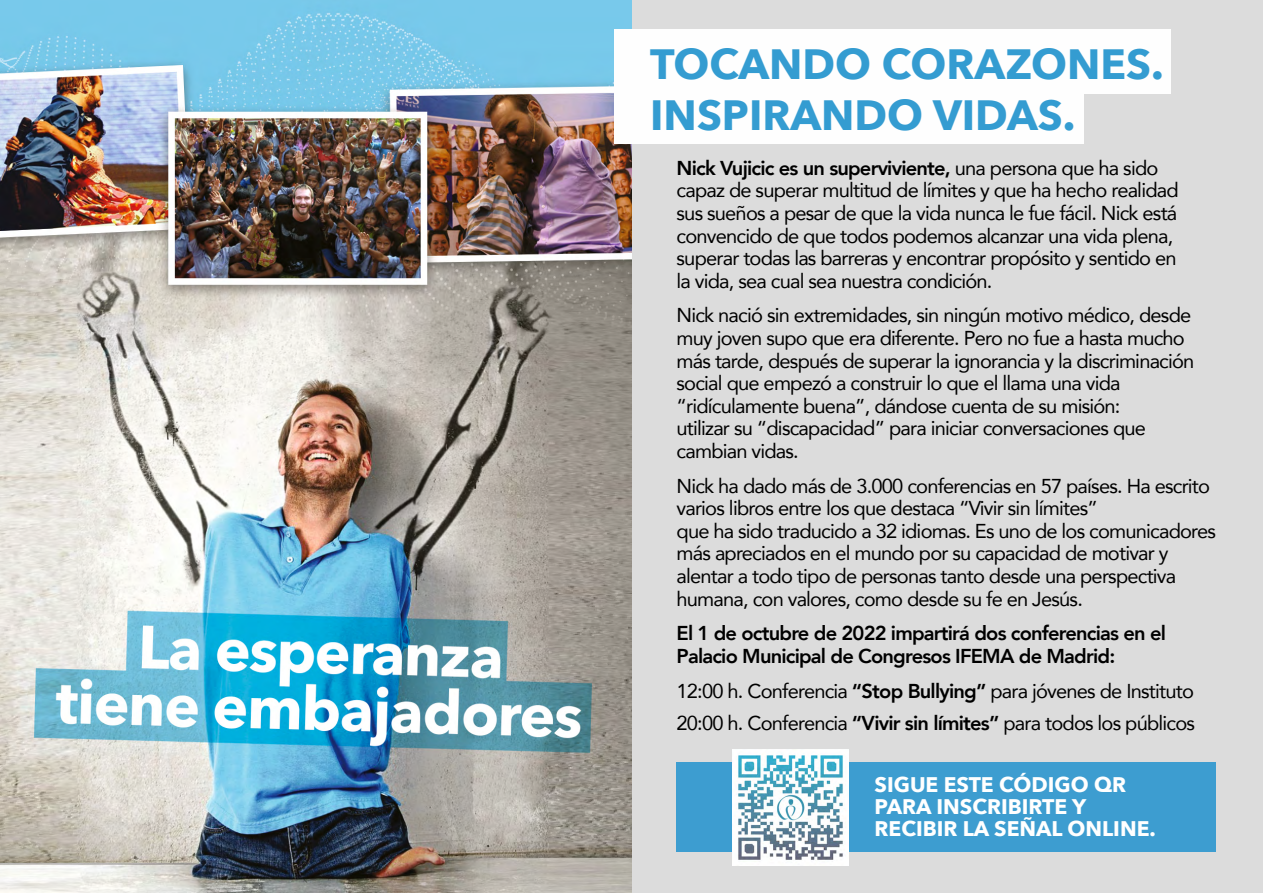
<style>
.page{position:relative;width:1263px;height:893px;background:#fff}
.page>*{position:absolute;margin:0;border:0;box-sizing:border-box;transform-origin:0 0}
.t1{font:700 42.3px/50.7px "Avenir Next";color:#349cd1}
.t2{font:700 21.15px/21.9px "Avenir Next";color:#fff}
.t3{font:20.1px/22.6px "Avenir";letter-spacing:-.04em;color:#000}
.t4{font:800 20.1px/22.8px "Avenir";letter-spacing:-.04em;color:#000}
.s1{font-weight:800}
</style>
<div class="page">
<div style="left:631px;top:0;width:632px;height:893px;background:#dcdcdc"></div>
<div style="left:676px;top:762px;width:540px;height:90px;background:#3d9dd0"></div>
<img style="left:0;top:0;width:631px;height:893px">
<div style="left:614px;top:29px;width:557px;height:64px;background:#fefefe"></div>
<div style="left:614px;top:80px;width:470px;height:64px;background:#fefefe"></div>
<img style="left:733px;top:749px;width:115px;height:116px">
<h1 class="t1" style="left:650px;top:39px;width:515px">TOCANDO CORAZONES.<br>INSPIRANDO VIDAS.</h1>
<p class="t3" style="left:676px;top:156px;width:504px"><span class="s1">Nick Vujicic es un superviviente,</span> una persona que ha sido capaz de superar multitud de límites y que ha hecho realidad sus sueños a pesar de que la vida nunca le fue fácil. Nick está convencido de que todos podemos alcanzar una vida plena, superar todas las barreras y encontrar propósito y sentido en la vida, sea cual sea nuestra condición.</p>
<p class="t3" style="left:676px;top:303px;width:519px">Nick nació sin extremidades, sin ningún motivo médico, desde muy joven supo que era diferente. Pero no fue a hasta mucho más tarde, después de superar la ignorancia y la discriminación social que empezó a construir lo que el llama una vida “ridículamente buena”, dándose cuenta de su misión:<br>utilizar su “discapacidad” para iniciar conversaciones que cambian vidas.</p>
<p class="t3" style="left:676px;top:474px;width:541px">Nick ha dado más de 3.000 conferencias en 57 países. Ha escrito varios libros entre los que destaca “Vivir sin límites”<br>que ha sido traducido a 32 idiomas. Es uno de los comunicadores más apreciados en el mundo por su capacidad de motivar y alentar a todo tipo de personas tanto desde una perspectiva humana, con valores, como desde su fe en Jesús.</p>
<p class="t4" style="left:676px;top:622px;width:491px">El 1 de octubre de 2022 impartirá dos conferencias en el<br>Palacio Municipal de Congresos IFEMA de Madrid:</p>
<p class="t3" style="left:676px;top:675px;width:520px;line-height:31.2px">12:00 h. Conferencia <span class="s1">“Stop Bullying”</span> para jóvenes de Instituto<br>20:00 h. Conferencia <span class="s1">“Vivir sin límites”</span> para todos los públicos</p>
<p class="t2" style="left:874px;top:773px;width:283px">SIGUE ESTE CÓDIGO QR<br>PARA INSCRIBIRTE Y<br>RECIBIR LA SEÑAL ONLINE.</p>
</div>
